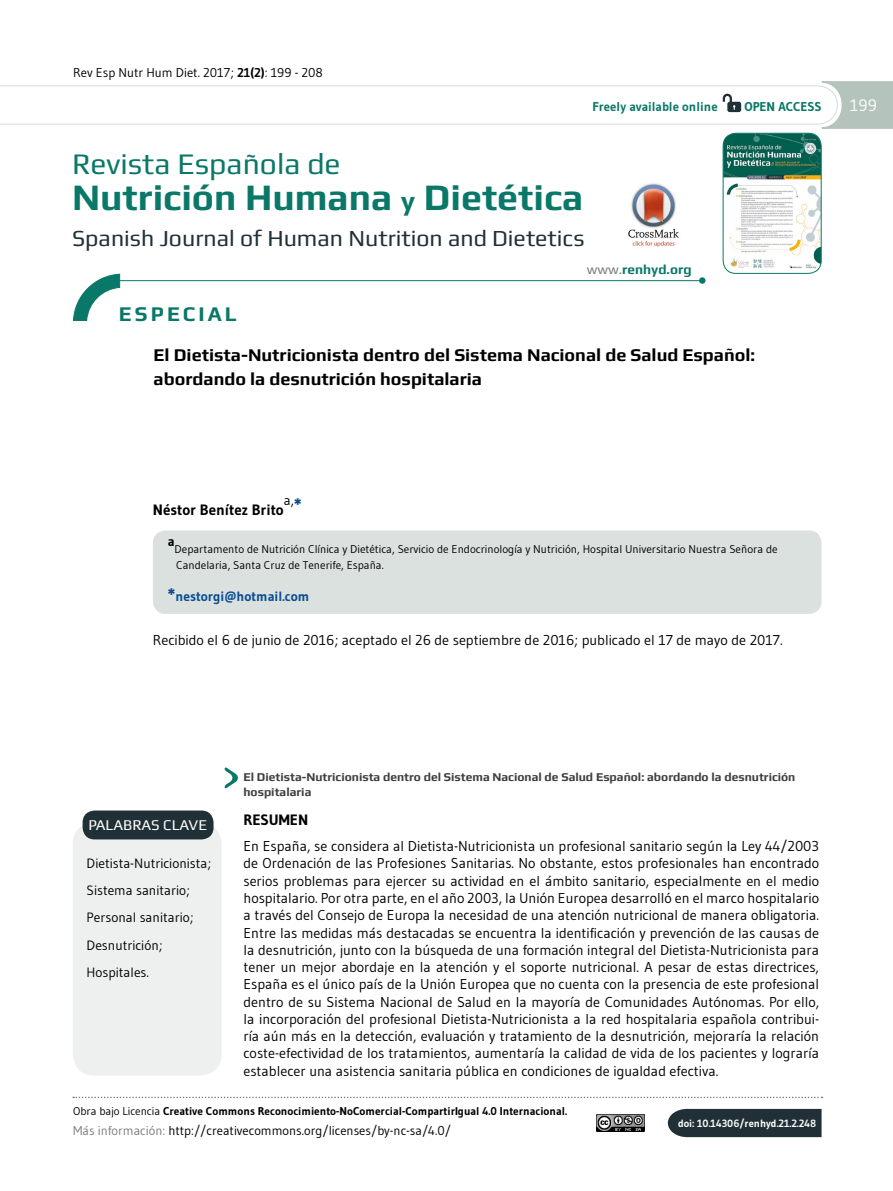
<style>
.page{position:relative;width:893px;height:1191px;background:#fff}
.page>*{position:absolute;margin:0;border:0;box-sizing:border-box;transform-origin:0 0}
.t1{font:700 37.5px "Play";color:#0a7868}
.t2{font:30px "Play";color:#0a7868}
.t3{font:23.1px "Play";color:#213036}
.t4{font:700 21px "Play";letter-spacing:.15em;color:#0a7868}
.t5{font:700 18px/24px "Play";color:#000}
.t6{font:16.5px "Gudea";color:#fff}
.t7{font:700 15px "Gudea";color:#000}
.t8{font:15px "Play";color:#fff}
.t9{font:14.25px/17.2px "Gudea";color:#000;text-align:justify}
.t10{font:13.5px/27.2px "Gudea";color:#000}
.t11{font:700 13.5px "Gudea";color:#094d93}
.t12{font:700 13.5px "Play";color:#0a7868}
.t13{font:700 13.5px "Gudea";color:#000}
.t14{font:12.75px "Gudea";color:#000}
.t15{font:700 12.75px "Gudea";color:#0a7868}
.t16{font:700 12px/14.4px "Play";color:#3e3d40}
.t17{font:11.25px/15.8px "Gudea";color:#000}
.t18{font:700 11.25px "Gudea";color:#000}
.t19{font:700 10.5px "Gudea";color:#fff}
.s1{font-weight:700}
.s2{font-size:27px}
.s3{font-weight:400;color:#7b7c7e}
.s4{font-weight:700;font-size:18px;color:#094d93}
.s5{font-size:18px}
.s6{font-weight:400}
.s7{color:#7b7c7e}
</style>
<div class="page">
<svg style="left:668px;top:1108px;width:154px;height:29px;background:#2d3c41"></svg>
<img style="left:723px;top:133px;width:98px;height:140px">
<div style="left:723px;top:133px;width:99px;height:141px;border:1px solid #0a7868;border-radius:13px"></div>
<div style="left:73px;top:822px;width:149px;height:253px;background:#edf0ee;border-radius:21px"></div>
<div style="left:83px;top:810px;width:131px;height:29px;background:#213036;border-radius:12px"></div>
<svg style="left:73px;top:1096px;width:750px;height:2px"></svg>
<hr style="left:106px;top:280px;width:595px;height:1px;background:#0a7868">
<svg style="left:72px;top:273px;width:49px;height:48px"></svg>
<div style="left:699px;top:277px;width:6px;height:7px;background:#0a7868;border-radius:50%"></div>
<svg style="left:225px;top:767px;width:13px;height:22px"></svg>
<div style="left:153px;top:530px;width:669px;height:84px;background:#dbe1de;border-radius:13px"></div>
<svg style="left:0;top:81px;width:893px;height:48px"></svg>
<img style="left:597px;top:1115px;width:47px;height:16px">
<img style="left:628px;top:183px;width:51px;height:64px">
<p class="t14" style="left:73px;top:65px;width:251px">Rev Esp Nutr Hum Diet. 2017; <span class="s1">21(2)</span>: 199 - 208</p>
<p class="t15" style="left:592px;top:99px;width:127px">Freely available online</p>
<p class="t15" style="left:744px;top:98px;width:79px">OPEN ACCESS</p>
<h2 class="t2" style="left:72px;top:146px;width:270px">Revista Española de</h2>
<h1 class="t1" style="left:72px;top:175px;width:513px">Nutrición Humana <span class="s2">y</span> Dietética</h1>
<h3 class="t3" style="left:72px;top:224px;width:514px">Spanish Journal of Human Nutrition and Dietetics</h3>
<h3 class="t4" style="left:119px;top:301px;width:120px">ESPECIAL</h3>
<p class="t12" style="left:587px;top:262px;width:106px"><span class="s3">www.</span>renhyd.org</p>
<p class="t5" style="left:154px;top:342px;width:603px">El Dietista-Nutricionista dentro del Sistema Nacional de Salud Español: abordando la desnutrición hospitalaria</p>
<p class="t6" style="left:850px;top:95px;width:28px">199</p>
<p class="t10" style="left:284px;top:486px;width:19px">a,<span class="s4">*</span></p>
<p class="t7" style="left:153px;top:500px;width:132px">Néstor Benítez Brito</p>
<p class="t13" style="left:168px;top:532px;width:8px">a</p>
<p class="t17" style="left:175px;top:541px;width:604px">Departamento de Nutrición Clínica y Dietética, Servicio de Endocrinología y Nutrición, Hospital Universitario Nuestra Señora de<br>Candelaria, Santa Cruz de Tenerife, España.</p>
<p class="t11" style="left:168px;top:588px;width:143px"><span class="s5">*</span>nestorgi@hotmail.com</p>
<p class="t9" style="left:153px;top:631px;width:631px">Recibido el 6 de junio de 2016; aceptado el 26 de septiembre de 2016; publicado el 17 de mayo de 2017.</p>
<p class="t8" style="left:88px;top:816px;width:120px">PALABRAS CLAVE</p>
<p class="t10" style="left:87px;top:849px;width:126px">Dietista-Nutricionista;<br>Sistema sanitario;<br>Personal sanitario;<br>Desnutrición;<br>Hospitales.</p>
<p class="t16" style="left:243px;top:769px;width:553px">El Dietista-Nutricionista dentro del Sistema Nacional de Salud Español: abordando la desnutrición hospitalaria</p>
<p class="t7" style="left:243px;top:810px;width:66px">RESUMEN</p>
<p class="t9" style="left:243px;top:837px;width:577px">En España, se considera al Dietista-Nutricionista un profesional sanitario según la Ley 44/2003 de Ordenación de las Profesiones Sanitarias. No obstante, estos profesionales han encontrado serios problemas para ejercer su actividad en el ámbito sanitario, especialmente en el medio hospitalario. Por otra parte, en el año 2003, la Unión Europea desarrolló en el marco hospitalario a través del Consejo de Europa la necesidad de una atención nutricional de manera obligatoria.<br>Entre las medidas más destacadas se encuentra la identificación y prevención de las causas de la desnutrición, junto con la búsqueda de una formación integral del Dietista-Nutricionista para tener un mejor abordaje en la atención y el soporte nutricional. A pesar de estas directrices, España es el único país de la Unión Europea que no cuenta con la presencia de este profesional dentro de su Sistema Nacional de Salud en la mayoría de Comunidades Autónomas. Por ello, la incorporación del profesional Dietista-Nutricionista a la red hospitalaria española contribui&shy;ría aún más en la detección, evaluación y tratamiento de la desnutrición, mejoraría la relación coste-efectividad de los tratamientos, aumentaría la calidad de vida de los pacientes y lograría establecer una asistencia sanitaria pública en condiciones de igualdad efectiva.</p>
<p class="t18" style="left:73px;top:1104px;width:495px"><span class="s6">Obra bajo Licencia</span> Creative Commons Reconocimiento-NoComercial-CompartirIgual 4.0 Internacional.</p>
<p class="t14" style="left:73px;top:1122px;width:379px"><span class="s7">Más información:</span> http://creativecommons.org/licenses/by-nc-sa/4.0/</p>
<p class="t19" style="left:678px;top:1117px;width:140px">doi: 10.14306/renhyd.21.2.248</p>
</div>
